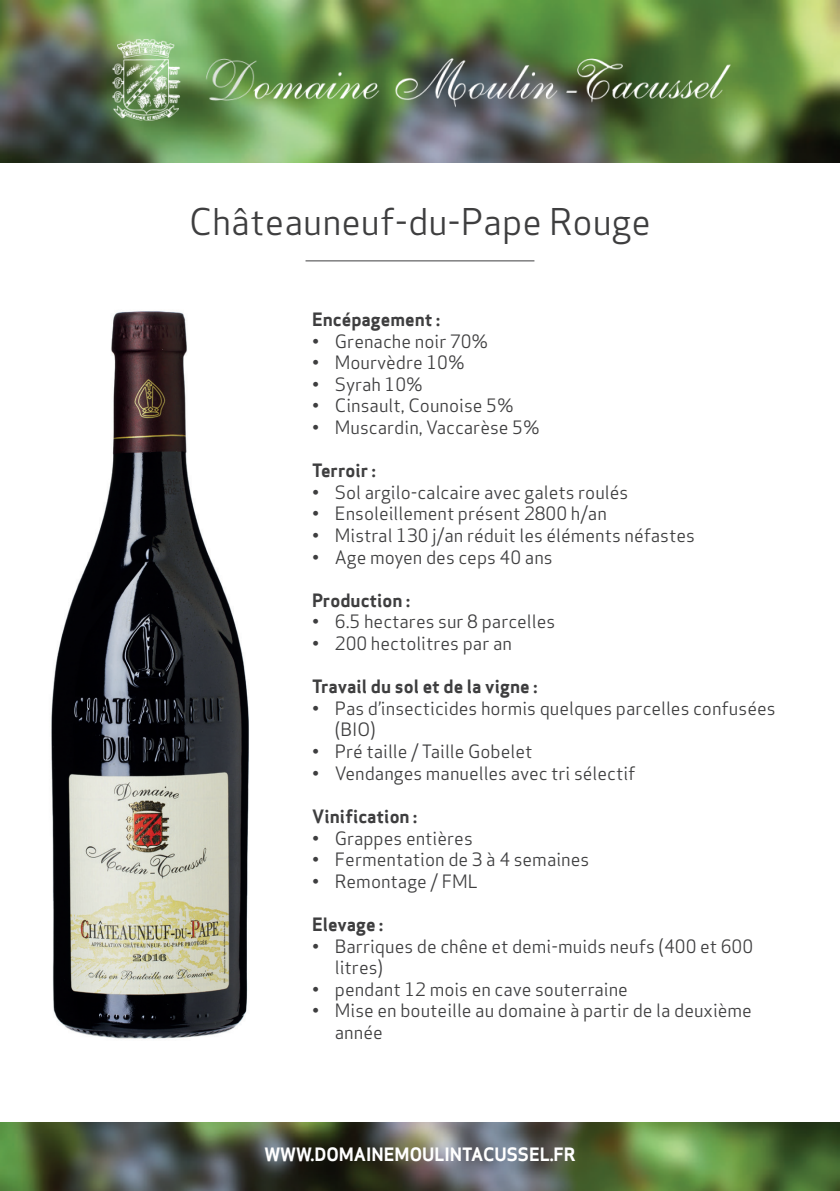
<style>
.page{position:relative;width:840px;height:1191px;background:#fff}
.page>*{position:absolute;margin:0;border:0;box-sizing:border-box;transform-origin:0 0}
.t1{font:36px "Apex Sans";color:#3e3e3f}
.t2{font:18px/21.6px "Apex Sans";color:#3e3e3f}
.t3{font:700 18px "Apex Sans";color:#3e3e3f}
.t4{font:700 18px "Apex Sans";color:#fff}
</style>
<div class="page">
<img style="left:0;top:0;width:839px;height:163px">
<img style="left:0;top:1123px;width:839px;height:68px">
<img style="left:51px;top:311px;width:198px;height:728px">
<img style="left:108px;top:29px;width:623px;height:104px">
<hr style="left:305px;top:260px;width:229px;height:1px;background:#3e3e3f">
<h1 class="t1" style="left:189px;top:193px;width:463px">Châteauneuf-du-Pape Rouge</h1>
<p class="t3" style="left:312px;top:308px;width:129px">Encépagement :</p>
<p class="t2" style="left:312px;top:328px;width:177px">• Grenache noir 70%</p>
<p class="t2" style="left:312px;top:350px;width:154px">• Mourvèdre 10%</p>
<p class="t2" style="left:312px;top:371px;width:112px">• Syrah 10%</p>
<p class="t2" style="left:312px;top:393px;width:203px">• Cinsault, Counoise 5%</p>
<p class="t2" style="left:312px;top:415px;width:229px">• Muscardin, Vaccarèse 5%</p>
<p class="t3" style="left:312px;top:459px;width:65px">Terroir :</p>
<p class="t2" style="left:312px;top:479px;width:317px">• Sol argilo-calcaire avec galets roulés</p>
<p class="t2" style="left:312px;top:501px;width:296px">• Ensoleillement présent 2800 h/an</p>
<p class="t2" style="left:312px;top:523px;width:384px">• Mistral 130 j/an réduit les éléments néfastes</p>
<p class="t2" style="left:312px;top:544px;width:242px">• Age moyen des ceps 40 ans</p>
<p class="t3" style="left:312px;top:588px;width:99px">Production :</p>
<p class="t2" style="left:312px;top:609px;width:244px">• 6.5 hectares sur 8 parcelles</p>
<p class="t2" style="left:312px;top:631px;width:201px">• 200 hectolitres par an</p>
<p class="t3" style="left:312px;top:675px;width:226px">Travail du sol et de la vigne :</p>
<p class="t2" style="left:334px;top:695px;width:442px;text-indent:-23px">• Pas d’insecticides hormis quelques parcelles confusées (BIO)</p>
<p class="t2" style="left:312px;top:739px;width:222px">• Pré taille / Taille Gobelet</p>
<p class="t2" style="left:312px;top:760px;width:325px">• Vendanges manuelles avec tri sélectif</p>
<p class="t3" style="left:312px;top:804px;width:106px">Vinification :</p>
<p class="t2" style="left:312px;top:825px;width:162px">• Grappes entières</p>
<p class="t2" style="left:312px;top:847px;width:278px">• Fermentation de 3 à 4 semaines</p>
<p class="t2" style="left:312px;top:868px;width:167px">• Remontage / FML</p>
<p class="t3" style="left:312px;top:912px;width:73px">Elevage :</p>
<p class="t2" style="left:334px;top:933px;width:419px;text-indent:-23px">• Barriques de chêne et demi-muids neufs (400 et 600 litres)</p>
<p class="t2" style="left:312px;top:976px;width:317px">• pendant 12 mois en cave souterraine</p>
<p class="t2" style="left:334px;top:998px;width:418px;text-indent:-23px">• Mise en bouteille au domaine à partir de la deuxième année</p>
<p class="t4" style="left:264px;top:1143px;width:312px">WWW.DOMAINEMOULINTACUSSEL.FR</p>
</div>
